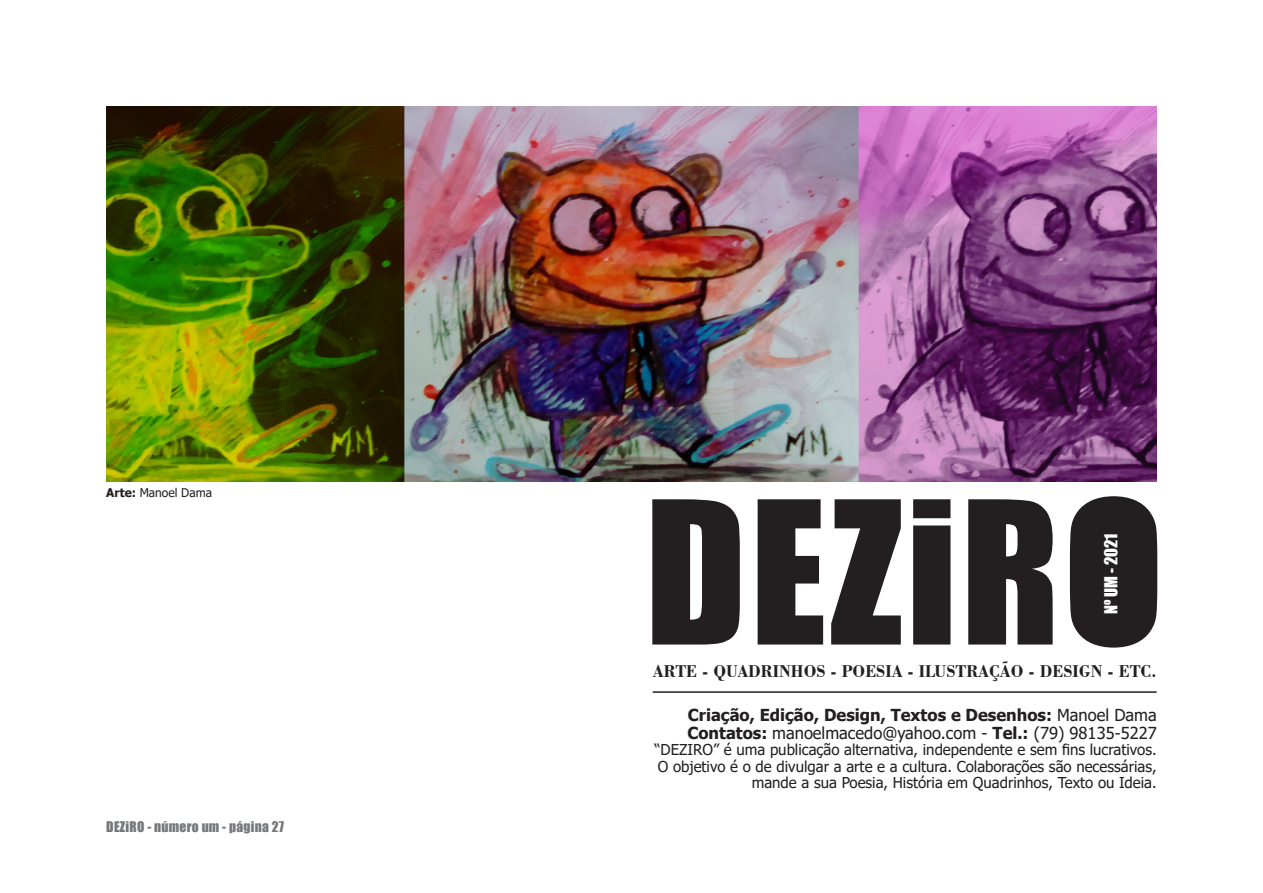
<style>
.page{position:relative;width:1263px;height:893px;background:#fff}
.page>*{position:absolute;margin:0;border:0;box-sizing:border-box;transform-origin:0 0}
.t1{font:183.75px "Impact";letter-spacing:.02em;color:#231f20}
.t2{font:700 18px "Bodoni BT";color:#231f20;scale:.92 1}
.texto_base{font:16.5px "Tahoma";color:#231f20}
.texto_base-2{font:700 16.5px "Tahoma";color:#231f20}
.t3{font:16.5px "Impact";color:#fff}
.texto_base-3{font:15px/16.5px "Tahoma";color:#231f20;text-align:right}
.t4{font:13.5px "Impact";letter-spacing:.02em;color:#76787b}
.texto_base-4{font:12px "Tahoma";color:#231f20}
.s1{font-weight:700}
.s2{font-weight:400}
</style>
<div class="page">
<hr style="left:653px;top:691px;width:504px;height:2px;background:#231f20">
<div style="left:1085px;top:506px;width:48px;height:124px;background:#231f20;border-radius:50%"></div>
<div style="left:1084px;top:505px;width:50px;height:126px;border:2px solid #231f20;border-radius:50%"></div>
<img style="left:106px;top:106px;width:1051px;height:376px">
<p class="texto_base-4" style="left:106px;top:485px;width:107px"><span class="s1">Arte:</span> Manoel Dama</p>
<p class="t4" style="left:106px;top:817px;width:179px">DEZiRO - número um - página 27</p>
<p class="t1" style="left:645px;top:430px;width:520px">DEZiRO</p>
<p class="t2" style="left:653px;top:660px;width:549px">ARTE - QUADRINHOS - POESIA - ILUSTRAÇÃO - DESIGN - ETC.</p>
<p class="texto_base-2" style="left:688px;top:703px;width:470px">Criação, Edição, Design, Textos e Desenhos: <span class="s2">Manoel Dama</span></p>
<p class="texto_base" style="left:687px;top:722px;width:471px"><span class="s1">Contatos:</span> manoelmacedo@yahoo.com - <span class="s1">Tel.:</span> (79) 98135-5227</p>
<p class="texto_base-3" style="left:655px;top:742px;width:504px">“DEZIRO” é uma publicação alternativa, independente e sem fins lucrativos.<br>O objetivo é o de divulgar a arte e a cultura. Colaborações são necessárias, mande a sua Poesia, História em Quadrinhos, Texto ou Ideia.</p>
<p class="t3" style="left:1098px;top:614px;width:82px;rotate:-90deg">Nº UM - 2021</p>
</div>
